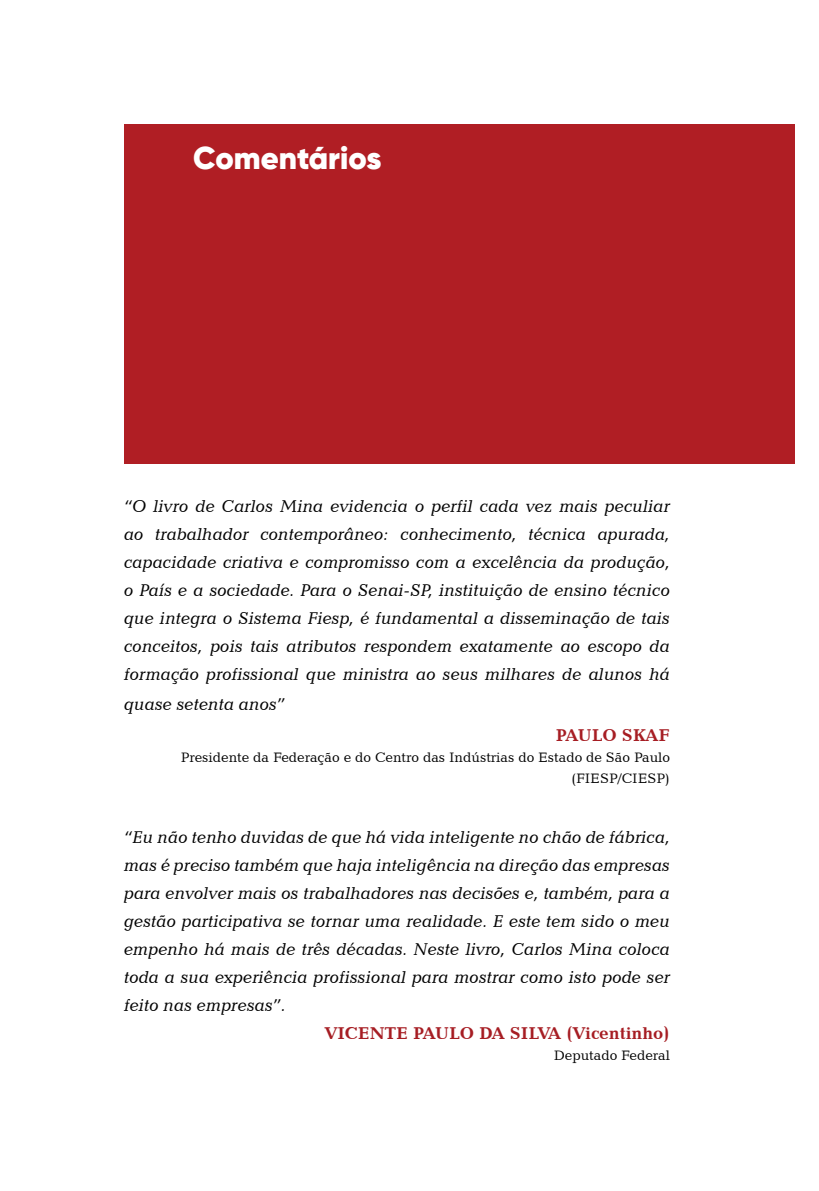
<style>
.page{position:relative;width:819px;height:1191px;background:#fff}
.page>*{position:absolute;margin:0;border:0;box-sizing:border-box;transform-origin:0 0}
.t1{font:900 31.5px "Gilroy";color:#fff}
.t2{font:italic 17.5px/28px "Candida BT";color:#000001;text-align:justify}
.t3{font:700 17.5px "Candida BT";color:#a61d23}
.t4{font:14px/21px "Candida BT";color:#000001;text-align:right}
</style>
<div class="page">
<div style="left:124px;top:124px;width:670px;height:340px;background:#b01e24"></div>
<h1 class="t1" style="left:193px;top:138px;width:190px">Comentários</h1>
<p class="t2" style="left:124px;top:491px;width:547px">“O livro de Carlos Mina evidencia o perfil cada vez mais peculiar ao trabalhador contemporâneo: conhecimento, técnica apurada, capacidade criativa e compromisso com a excelência da produção, o País e a sociedade. Para o Senai-SP, instituição de ensino técnico que integra o Sistema Fiesp, é fundamental a disseminação de tais conceitos, pois tais atributos respondem exatamente ao escopo da formação profissional que ministra ao seus milhares de alunos há</p>
<p class="t2" style="left:124px;top:689px;width:163px">quase setenta anos”</p>
<p class="t3" style="left:555px;top:724px;width:116px">PAULO SKAF</p>
<p class="t4" style="left:181px;top:746px;width:490px">Presidente da Federação e do Centro das Indústrias do Estado de São Paulo (FIESP/CIESP)</p>
<p class="t2" style="left:124px;top:822px;width:547px">“Eu não tenho duvidas de que há vida inteligente no chão de fábrica, mas é preciso também que haja inteligência na direção das empresas para envolver mais os trabalhadores nas decisões e, também, para a gestão participativa se tornar uma realidade. E este tem sido o meu empenho há mais de três décadas. Neste livro, Carlos Mina coloca toda a sua experiência profissional para mostrar como isto pode ser feito nas empresas”.</p>
<p class="t3" style="left:325px;top:1022px;width:347px">VICENTE PAULO DA SILVA (Vicentinho)</p>
<p class="t4" style="left:554px;top:1044px;width:118px">Deputado Federal</p>
</div>
